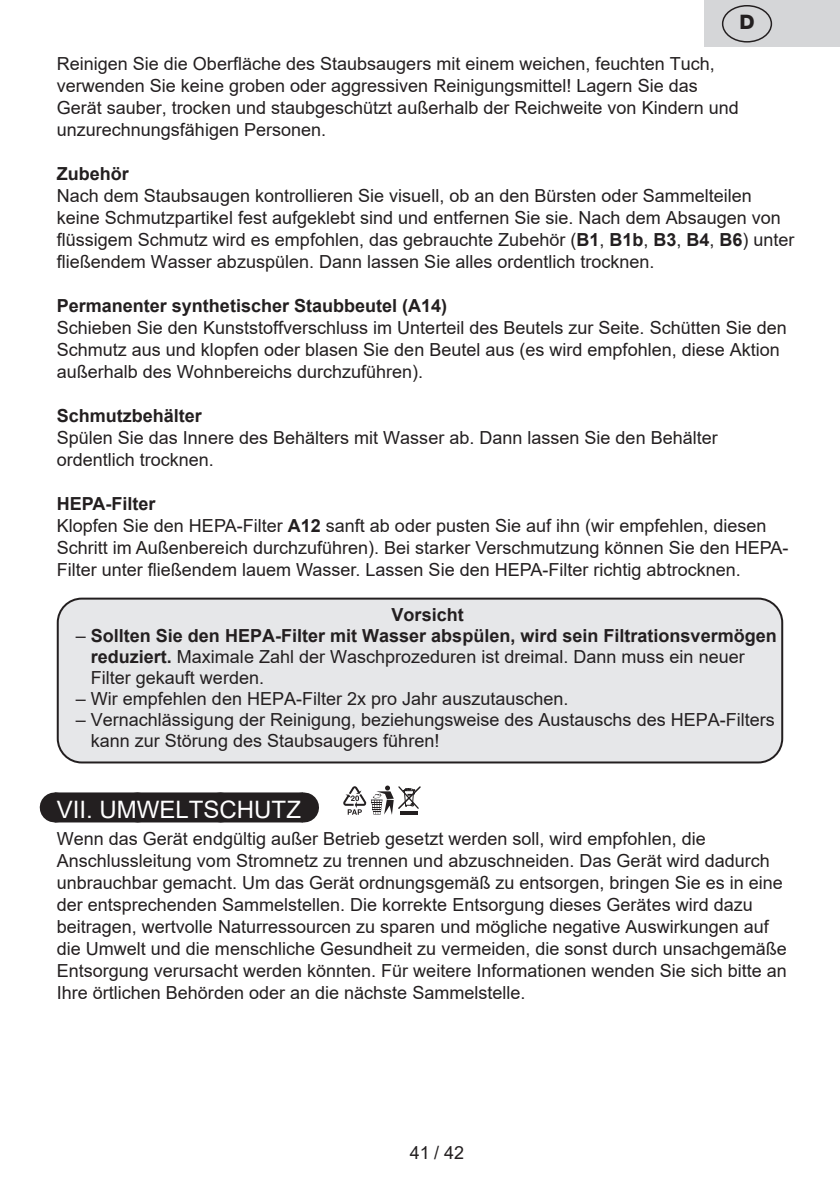
<style>
.page{position:relative;width:840px;height:1191px;background:#fff}
.page>*{position:absolute;margin:0;border:0;box-sizing:border-box;transform-origin:0 0}
.Grafický_nadpis_ETA{font:24px "Arial";color:#fff}
.t1{font:800 20px "Helvetica Neue OT";color:#231f20}
.Normální{font:18px/22px "Arial";color:#231f20}
.Normální-2{font:700 18px/21px "Arial";color:#231f20}
._3_Text{font:18px/22px "Arial";color:#231f20}
._3_Text-2{font:700 18px "Arial";color:#231f20}
.s1{font-weight:700}
.s2{font-weight:400}
</style>
<div class="page">
<div style="left:55px;top:792px;width:248px;height:30px;background:#231f20"></div>
<svg style="left:137px;top:792px;width:124px;height:1px"></svg>
<hr style="left:303px;top:792px;width:1px;height:30px;background:#231f20">
<div style="left:58px;top:598px;width:723px;height:164px;background:#e6e7e9;border-radius:24px"></div>
<div style="left:57px;top:597px;width:725px;height:166px;border:2px solid #231f20;border-radius:24px"></div>
<svg style="left:343px;top:785px;width:77px;height:30px"></svg>
<div style="left:704px;top:0;width:135px;height:47px;background:#d5d6d8"></div>
<div style="left:721px;top:5px;width:50px;height:38px;border:1px solid #231f20;border-radius:50%"></div>
<p class="t1" style="left:739px;top:10px;width:17px">D</p>
<p class="Normální" style="left:57px;top:52px;width:683px">Reinigen Sie die Oberfläche des Staubsaugers mit einem weichen, feuchten Tuch, verwenden Sie keine groben oder aggressiven Reinigungsmittel! Lagern Sie das Gerät sauber, trocken und staubgeschützt außerhalb der Reichweite von Kindern und unzurechnungsfähigen Personen.</p>
<p class="Normální-2" style="left:57px;top:163px;width:74px">Zubehör</p>
<p class="Normální" style="left:57px;top:184px;width:739px">Nach dem Staubsaugen kontrollieren Sie visuell, ob an den Bürsten oder Sammelteilen keine Schmutzpartikel fest aufgeklebt sind und entfernen Sie sie. Nach dem Absaugen von flüssigem Schmutz wird es empfohlen, das gebrauchte Zubehör (<span class="s1">B1</span>, <span class="s1">B1b</span>, <span class="s1">B3</span>, <span class="s1">B4</span>, <span class="s1">B6</span>) unter fließendem Wasser abzuspülen. Dann lassen Sie alles ordentlich trocknen.</p>
<p class="Normální-2" style="left:57px;top:295px;width:392px">Permanenter synthetischer Staubbeutel (A14)</p>
<p class="Normální" style="left:57px;top:316px;width:731px">Schieben Sie den Kunststoffverschluss im Unterteil des Beutels zur Seite. Schütten Sie den<br>Schmutz aus und klopfen oder blasen Sie den Beutel aus (es wird empfohlen, diese Aktion außerhalb des Wohnbereichs durchzuführen).</p>
<p class="Normální-2" style="left:57px;top:405px;width:147px">Schmutzbehälter</p>
<p class="Normální" style="left:57px;top:426px;width:662px">Spülen Sie das Innere des Behälters mit Wasser ab. Dann lassen Sie den Behälter ordentlich trocknen.</p>
<p class="_3_Text-2" style="left:57px;top:491px;width:100px">HEPA-Filter</p>
<p class="_3_Text" style="left:57px;top:514px;width:733px">Klopfen Sie den HEPA-Filter <span class="s1">A12</span> sanft ab oder pusten Sie auf ihn (wir empfehlen, diesen<br>Schritt im Außenbereich durchzuführen). Bei starker Verschmutzung können Sie den HEPA-<br>Filter unter fließendem lauem Wasser. Lassen Sie den HEPA-Filter richtig abtrocknen.</p>
<p class="Normální-2" style="left:391px;top:604px;width:74px">Vorsicht</p>
<p class="Normální-2" style="left:91px;top:625px;width:687px;text-indent:-15px"><span class="s2">–</span> Sollten Sie den HEPA-Filter mit Wasser abspülen, wird sein Filtrationsvermögen reduziert. <span class="s2">Maximale Zahl der Waschprozeduren ist dreimal. Dann muss ein neuer<br>Filter gekauft werden.</span></p>
<p class="Normální" style="left:76px;top:687px;width:494px">– Wir empfehlen den HEPA-Filter 2x pro Jahr auszutauschen.</p>
<p class="Normální" style="left:91px;top:709px;width:685px;line-height:21px;text-indent:-15px">– Vernachlässigung der Reinigung, beziehungsweise des Austauschs des HEPA-Filters kann zur Störung des Staubsaugers führen!</p>
<p class="Grafický_nadpis_ETA" style="left:57px;top:792px;width:245px">VII. UMWELTSCHUTZ</p>
<p class="Normální" style="left:57px;top:828px;width:731px">Wenn das Gerät endgültig außer Betrieb gesetzt werden soll, wird empfohlen, die Anschlussleitung vom Stromnetz zu trennen und abzuschneiden. Das Gerät wird dadurch unbrauchbar gemacht. Um das Gerät ordnungsgemäß zu entsorgen, bringen Sie es in eine der entsprechenden Sammelstellen. Die korrekte Entsorgung dieses Gerätes wird dazu beitragen, wertvolle Naturressourcen zu sparen und mögliche negative Auswirkungen auf die Umwelt und die menschliche Gesundheit zu vermeiden, die sonst durch unsachgemäße Entsorgung verursacht werden könnten. Für weitere Informationen wenden Sie sich bitte an Ihre örtlichen Behörden oder an die nächste Sammelstelle.</p>
<p class="Normální" style="left:410px;top:1141px;width:56px">41 / 42</p>
</div>
